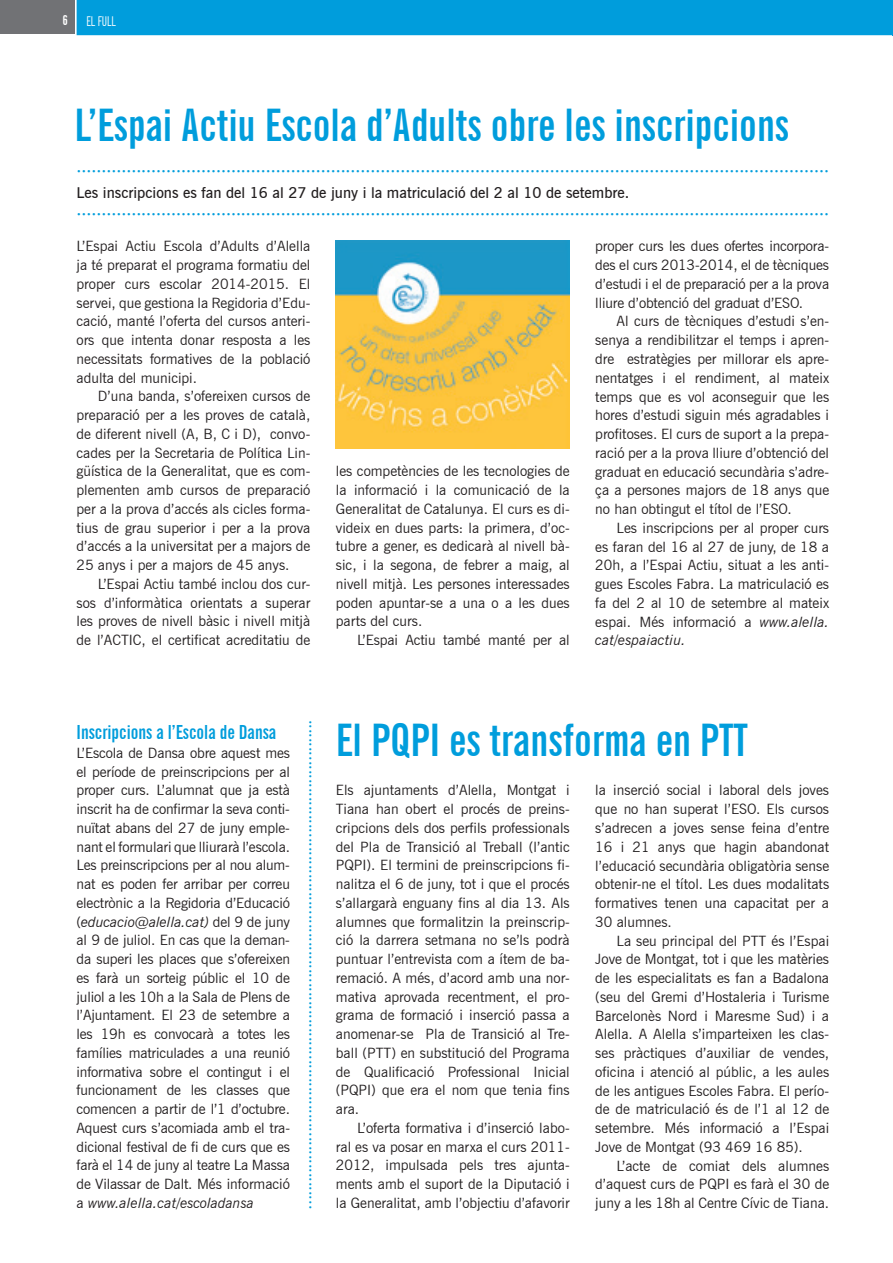
<style>
.page{position:relative;width:893px;height:1263px;background:#fff}
.page>*{position:absolute;margin:0;border:0;box-sizing:border-box;transform-origin:0 0}
.t1{font:700 extra-condensed 45px "News Gothic BT";color:#009ddc}
.t2{font:700 extra-condensed 19.5px "News Gothic BT";color:#009ddc}
.t3{font:600 16.5px "News Gothic BT";color:#009ddc}
.t4{font:extra-condensed 16.5px "News Gothic BT";color:#fff}
.t5{font:600 15px "News Gothic BT";color:#009ddc}
.t6{font:600 15px "News Gothic BT";color:#231f20}
.t7{font:14.25px/18.8px "News Gothic BT";color:#231f20;text-align:justify}
.t8{font:extra-condensed 13.5px "News Gothic BT";color:#fff}
.s1{font-weight:700;font-size:13.5px}
.s2{font-style:italic}
</style>
<div class="page">
<div style="left:0;top:0;width:75px;height:34px;background:#717275"></div>
<div style="left:77px;top:0;width:816px;height:35px;background:#009ddc"></div>
<img style="left:336px;top:241px;width:233px;height:207px">
<p class="t4" style="left:63px;top:8px;width:59px"><span class="s1">6</span> EL FULL</p>
<p class="t8" style="left:86px;top:13px;width:31px">EL FULL</p>
<h1 class="t1" style="left:74px;top:97px;width:716px">L’Espai Actiu Escola d’Adults obre les inscripcions</h1>
<p class="t3" style="left:77px;top:161px;width:754px">·······················································································································································</p>
<p class="t6" style="left:77px;top:183px;width:554px">Les inscripcions es fan del 16 al 27 de juny i la matriculació del 2 al 10 de setembre.</p>
<p class="t3" style="left:77px;top:204px;width:754px">·······················································································································································</p>
<p class="t7" style="left:77px;top:237px;width:235px">L’Espai Actiu Escola d’Adults d’Alella ja té preparat el programa formatiu del proper curs escolar 2014-2015. El servei, que gestiona la Regidoria d’Edu&shy;cació, manté l’oferta del cursos anteri&shy;ors que intenta donar resposta a les necessitats formatives de la població adulta del municipi.</p>
<p class="t7" style="left:77px;top:387px;width:235px;text-indent:21px">D’una banda, s’ofereixen cursos de preparació per a les proves de català, de diferent nivell (A, B, C i D), convo&shy;cades per la Secretaria de Política Lin&shy;güística de la Generalitat, que es com&shy;plementen amb cursos de preparació per a la prova d’accés als cicles forma&shy;tius de grau superior i per a la prova d’accés a la universitat per a majors de 25 anys i per a majors de 45 anys.</p>
<p class="t7" style="left:77px;top:574px;width:235px;text-indent:21px">L’Espai Actiu també inclou dos cur&shy;sos d’informàtica orientats a superar les proves de nivell bàsic i nivell mitjà de l’ACTIC, el certificat acreditatiu de</p>
<p class="t7" style="left:336px;top:462px;width:235px">les competències de les tecnologies de la informació i la comunicació de la Generalitat de Catalunya. El curs es di&shy;videix en dues parts: la primera, d’oc&shy;tubre a gener, es dedicarà al nivell bà&shy;sic, i la segona, de febrer a maig, al nivell mitjà. Les persones interessades poden apuntar-se a una o a les dues parts del curs.</p>
<p class="t7" style="left:357px;top:631px;width:214px">L’Espai Actiu també manté per al</p>
<p class="t7" style="left:595px;top:237px;width:235px">proper curs les dues ofertes incorpora&shy;des el curs 2013-2014, el de tècniques d’estudi i el de preparació per a la prova lliure d’obtenció del graduat d’ESO.</p>
<p class="t7" style="left:595px;top:312px;width:235px;text-indent:21px">Al curs de tècniques d’estudi s’en&shy;senya a rendibilitzar el temps i apren&shy;dre estratègies per millorar els apre&shy;nentatges i el rendiment, al mateix temps que es vol aconseguir que les hores d’estudi siguin més agradables i profitoses. El curs de suport a la prepa&shy;ració per a la prova lliure d’obtenció del graduat en educació secundària s’adre&shy;ça a persones majors de 18 anys que no han obtingut el títol de l’ESO.</p>
<p class="t7" style="left:595px;top:518px;width:235px;text-indent:21px">Les inscripcions per al proper curs es faran del 16 al 27 de juny, de 18 a 20h, a l’Espai Actiu, situat a les anti&shy;gues Escoles Fabra. La matriculació es fa del 2 al 10 de setembre al mateix espai. Més informació a <span class="s2">www.alella. cat/espaiactiu.</span></p>
<h2 class="t2" style="left:77px;top:720px;width:201px">Inscripcions a l’Escola de Dansa</h2>
<p class="t7" style="left:77px;top:743px;width:215px">L’Escola de Dansa obre aquest mes el període de preinscripcions per al proper curs. L’alumnat que ja està inscrit ha de confirmar la seva conti&shy;nuïtat abans del 27 de juny emple&shy;nant el formulari que lliurarà l’escola.<br>Les preinscripcions per al nou alum&shy;nat es poden fer arribar per correu electrònic a la Regidoria d’Educació (<span class="s2">educacio@alella.cat)</span> del 9 de juny al 9 de juliol. En cas que la deman&shy;da superi les places que s’ofereixen es farà un sorteig públic el 10 de juliol a les 10h a la Sala de Plens de l’Ajuntament. El 23 de setembre a les 19h es convocarà a totes les famílies matriculades a una reunió informativa sobre el contingut i el funcionament de les classes que comencen a partir de l’1 d’octubre.<br>Aquest curs s’acomiada amb el tra&shy;dicional festival de fi de curs que es farà el 14 de juny al teatre La Massa de Vilassar de Dalt. Més informació a <span class="s2">www.alella.cat/escoladansa</span></p>
<p class="t5" style="left:320px;top:720px;width:491px;rotate:90deg">············································································································</p>
<h1 class="t1" style="left:336px;top:713px;width:414px">El PQPI es transforma en PTT</h1>
<p class="t7" style="left:595px;top:781px;width:235px">la inserció social i laboral dels joves que no han superat l’ESO. Els cursos s’adrecen a joves sense feina d’entre 16 i 21 anys que hagin abandonat l’educació secundària obligatòria sense obtenir-ne el títol. Les dues modalitats formatives tenen una capacitat per a 30 alumnes.</p>
<p class="t7" style="left:595px;top:931px;width:235px;text-indent:21px">La seu principal del PTT és l’Espai Jove de Montgat, tot i que les matèries de les especialitats es fan a Badalona (seu del Gremi d’Hostaleria i Turisme Barcelonès Nord i Maresme Sud) i a Alella. A Alella s’imparteixen les clas&shy;ses pràctiques d’auxiliar de vendes, oficina i atenció al públic, a les aules de les antigues Escoles Fabra. El perío&shy;de de matriculació és de l’1 al 12 de setembre. Més informació a l’Espai Jove de Montgat (93 469 16 85).</p>
<p class="t7" style="left:595px;top:1156px;width:235px;text-indent:21px">L’acte de comiat dels alumnes d’aquest curs de PQPI es farà el 30 de juny a les 18h al Centre Cívic de Tiana.</p>
<p class="t7" style="left:336px;top:781px;width:235px">Els ajuntaments d’Alella, Montgat i Tiana han obert el procés de preins&shy;cripcions dels dos perfils professionals del Pla de Transició al Treball (l’antic PQPI). El termini de preinscripcions fi&shy;nalitza el 6 de juny, tot i que el procés s’allargarà enguany fins al dia 13. Als alumnes que formalitzin la preinscrip&shy;ció la darrera setmana no se’ls podrà puntuar l’entrevista com a ítem de ba&shy;remació. A més, d’acord amb una nor&shy;mativa aprovada recentment, el pro&shy;grama de formació i inserció passa a anomenar-se Pla de Transició al Tre&shy;ball (PTT) en substitució del Programa de Qualificació Professional Inicial (PQPI) que era el nom que tenia fins ara.</p>
<p class="t7" style="left:336px;top:1118px;width:235px;text-indent:21px">L’oferta formativa i d’inserció labo&shy;ral es va posar en marxa el curs 2011- 2012, impulsada pels tres ajunta&shy;ments amb el suport de la Diputació i la Generalitat, amb l’objectiu d’afavorir</p>
</div>
